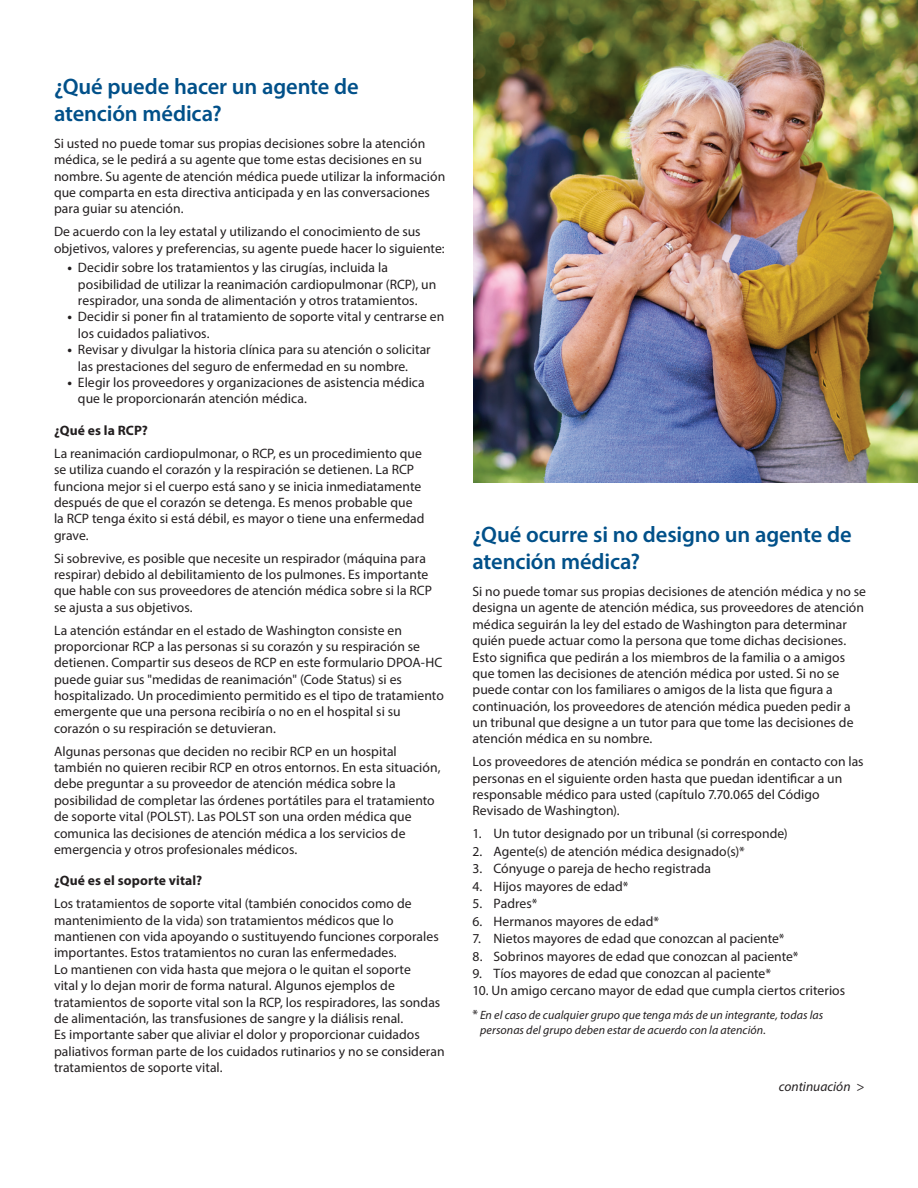
<style>
.page{position:relative;width:918px;height:1188px;background:#fff}
.page>*{position:absolute;margin:0;border:0;box-sizing:border-box;transform-origin:0 0}
.t1{font:600 22.5px/27px "Myriad Pro";letter-spacing:-.005em;color:#015089}
.t2{font:13.65px/16.4px "Myriad Pro";letter-spacing:.005em;color:#231f20}
.t3{font:700 13.65px "Myriad Pro";letter-spacing:.01em;color:#231f20}
.t4{font:italic 13.5px "Myriad Pro";color:#231f20}
.t5{font:italic 12px/14.4px "Myriad Pro";letter-spacing:.005em;color:#231f20}
.s1{font-weight:700}
.s2{font-style:normal;font-size:13.5px}
.s3{font-style:normal;font-size:13.65px}
</style>
<div class="page">
<img style="left:473px;top:0;width:445px;height:483px">
<p class="t1" style="left:54px;top:72px;width:306px">¿Qué puede hacer un agente de atención médica?</p>
<p class="t2" style="left:54px;top:135px;width:393px">Si usted no puede tomar sus propias decisiones sobre la atención médica, se le pedirá a su agente que tome estas decisiones en su nombre. Su agente de atención médica puede utilizar la información que comparta en esta directiva anticipada y en las conversaciones para guiar su atención.</p>
<p class="t2" style="left:54px;top:223px;width:392px">De acuerdo con la ley estatal y utilizando el conocimiento de sus objetivos, valores y preferencias, su agente puede hacer lo siguiente:</p>
<p class="t2" style="left:78px;top:259px;width:360px;text-indent:-10px"><span class="s1">•</span> Decidir sobre los tratamientos y las cirugías, incluida la posibilidad de utilizar la reanimación cardiopulmonar (RCP), un respirador, una sonda de alimentación y otros tratamientos.</p>
<p class="t2" style="left:78px;top:309px;width:368px;text-indent:-10px"><span class="s1">•</span> Decidir si poner fin al tratamiento de soporte vital y centrarse en los cuidados paliativos.</p>
<p class="t2" style="left:78px;top:341px;width:354px;text-indent:-10px"><span class="s1">•</span> Revisar y divulgar la historia clínica para su atención o solicitar las prestaciones del seguro de enfermedad en su nombre.</p>
<p class="t2" style="left:78px;top:374px;width:348px;text-indent:-10px"><span class="s1">•</span> Elegir los proveedores y organizaciones de asistencia médica que le proporcionarán atención médica.</p>
<p class="t3" style="left:54px;top:421px;width:95px">¿Qué es la RCP?</p>
<p class="t2" style="left:54px;top:445px;width:372px">La reanimación cardiopulmonar, o RCP, es un procedimiento que se utiliza cuando el corazón y la respiración se detienen. La RCP funciona mejor si el cuerpo está sano y se inicia inmediatamente después de que el corazón se detenga. Es menos probable que la RCP tenga éxito si está débil, es mayor o tiene una enfermedad grave.</p>
<p class="t2" style="left:54px;top:550px;width:380px">Si sobrevive, es posible que necesite un respirador (máquina para respirar) debido al debilitamiento de los pulmones. Es importante que hable con sus proveedores de atención médica sobre si la RCP se ajusta a sus objetivos.</p>
<p class="t2" style="left:54px;top:622px;width:391px">La atención estándar en el estado de Washington consiste en proporcionar RCP a las personas si su corazón y su respiración se detienen. Compartir sus deseos de RCP en este formulario DPOA-HC puede guiar sus "medidas de reanimación" (Code Status) si es hospitalizado. Un procedimiento permitido es el tipo de tratamiento emergente que una persona recibiría o no en el hospital si su corazón o su respiración se detuvieran.</p>
<p class="t2" style="left:54px;top:743px;width:388px">Algunas personas que deciden no recibir RCP en un hospital también no quieren recibir RCP en otros entornos. En esta situación, debe preguntar a su proveedor de atención médica sobre la posibilidad de completar las órdenes portátiles para el tratamiento de soporte vital (POLST). Las POLST son una orden médica que comunica las decisiones de atención médica a los servicios de emergencia y otros profesionales médicos.</p>
<p class="t3" style="left:54px;top:872px;width:150px">¿Qué es el soporte vital?</p>
<p class="t2" style="left:54px;top:895px;width:392px">Los tratamientos de soporte vital (también conocidos como de mantenimiento de la vida) son tratamientos médicos que lo mantienen con vida apoyando o sustituyendo funciones corporales importantes. Estos tratamientos no curan las enfermedades.<br>Lo mantienen con vida hasta que mejora o le quitan el soporte<br>vital y lo dejan morir de forma natural. Algunos ejemplos de tratamientos de soporte vital son la RCP, los respiradores, las sondas de alimentación, las transfusiones de sangre y la diálisis renal.<br>Es importante saber que aliviar el dolor y proporcionar cuidados paliativos forman parte de los cuidados rutinarios y no se consideran tratamientos de soporte vital.</p>
<p class="t1" style="left:472px;top:520px;width:381px">¿Qué ocurre si no designo un agente de atención médica?</p>
<p class="t2" style="left:472px;top:583px;width:395px">Si no puede tomar sus propias decisiones de atención médica y no se designa un agente de atención médica, sus proveedores de atención médica seguirán la ley del estado de Washington para determinar quién puede actuar como la persona que tome dichas decisiones.<br>Esto significa que pedirán a los miembros de la familia o a amigos que tomen las decisiones de atención médica por usted. Si no se puede contar con los familiares o amigos de la lista que figura a continuación, los proveedores de atención médica pueden pedir a un tribunal que designe a un tutor para que tome las decisiones de atención médica en su nombre.</p>
<p class="t2" style="left:472px;top:753px;width:393px">Los proveedores de atención médica se pondrán en contacto con las personas en el siguiente orden hasta que puedan identificar a un responsable médico para usted (capítulo 7.70.065 del Código Revisado de Washington).</p>
<p class="t2" style="left:472px;top:825px;width:317px">1. Un tutor designado por un tribunal (si corresponde)</p>
<p class="t2" style="left:472px;top:843px;width:274px">2. Agente(s) de atención médica designado(s)*</p>
<p class="t2" style="left:472px;top:860px;width:240px">3. Cónyuge o pareja de hecho registrada</p>
<p class="t2" style="left:472px;top:878px;width:157px">4. Hijos mayores de edad*</p>
<p class="t2" style="left:472px;top:895px;width:67px">5. Padres*</p>
<p class="t2" style="left:472px;top:913px;width:188px">6. Hermanos mayores de edad*</p>
<p class="t2" style="left:472px;top:930px;width:314px">7. Nietos mayores de edad que conozcan al paciente*</p>
<p class="t2" style="left:472px;top:948px;width:328px">8. Sobrinos mayores de edad que conozcan al paciente*</p>
<p class="t2" style="left:472px;top:965px;width:300px">9. Tíos mayores de edad que conozcan al paciente*</p>
<p class="t2" style="left:472px;top:983px;width:374px">10. Un amigo cercano mayor de edad que cumpla ciertos criterios</p>
<p class="t5" style="left:480px;top:1008px;width:345px;text-indent:-8px"><span class="s2">*</span> En el caso de cualquier grupo que tenga más de un integrante, todas las personas del grupo deben estar de acuerdo con la atención.</p>
<p class="t4" style="left:779px;top:1079px;width:87px">continuación <span class="s3">&gt;</span></p>
</div>
